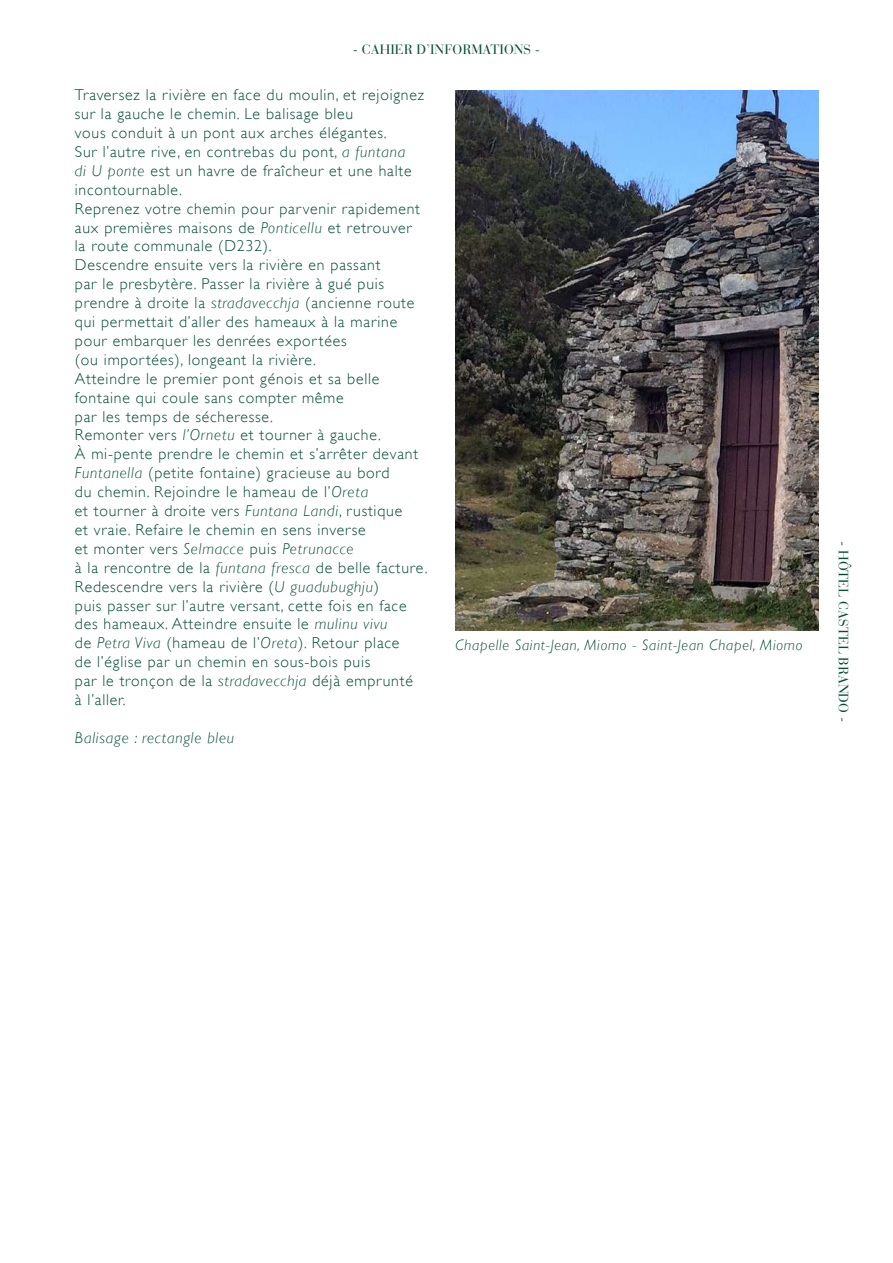
<style>
.page{position:relative;width:893px;height:1263px;background:#fff}
.page>*{position:absolute;margin:0;border:0;box-sizing:border-box;transform-origin:0 0}
.t1{font:300 15.75px/18.9px "Gill Sans";letter-spacing:.05em;color:#064d3a}
.t2{font:italic 300 15.75px "Gill Sans";letter-spacing:.05em;color:#064d3a}
.t3{font:italic 300 15px "Gill Sans";letter-spacing:.05em;color:#064d3a}
.t4{font:13.5px "Bauer Bodoni";color:#074d38}
.s1{font-style:italic}
</style>
<div class="page">
<img style="left:455px;top:90px;width:363px;height:541px">
<p class="t4" style="left:353px;top:41px;width:189px">- CAHIER D’INFORMATIONS -</p>
<p class="t1" style="left:75px;top:85px;width:354px">Traversez la rivière en face du moulin, et rejoignez sur la gauche le chemin. Le balisage bleu<br>vous conduit à un pont aux arches élégantes.<br>Sur l’autre rive, en contrebas du pont, <span class="s1">a funtana<br>di U ponte</span> est un havre de fraîcheur et une halte incontournable.<br>Reprenez votre chemin pour parvenir rapidement aux premières maisons de <span class="s1">Ponticellu</span> et retrouver<br>la route communale (D232).<br>Descendre ensuite vers la rivière en passant<br>par le presbytère. Passer la rivière à gué puis prendre à droite la <span class="s1">stradavecchja</span> (ancienne route qui permettait d’aller des hameaux à la marine pour embarquer les denrées exportées<br>(ou importées), longeant la rivière.<br>Atteindre le premier pont génois et sa belle fontaine qui coule sans compter même<br>par les temps de sécheresse.<br>Remonter vers <span class="s1">l’Ornetu</span> et tourner à gauche.<br>À mi-pente prendre le chemin et s’arrêter devant <span class="s1">Funtanella</span> (petite fontaine) gracieuse au bord<br>du chemin. Rejoindre le hameau de l’<span class="s1">Oreta<br></span>et tourner à droite vers <span class="s1">Funtana Landi</span>, rustique<br>et vraie. Refaire le chemin en sens inverse<br>et monter vers <span class="s1">Selmacce</span> puis <span class="s1">Petrunacce<br></span>à la rencontre de la <span class="s1">funtana fresca</span> de belle facture.<br>Redescendre vers la rivière (<span class="s1">U guadubughju</span>)<br>puis passer sur l’autre versant, cette fois en face des hameaux. Atteindre ensuite le <span class="s1">mulinu vivu<br></span>de <span class="s1">Petra Viva</span> (hameau de l’<span class="s1">Oreta</span>). Retour place<br>de l’église par un chemin en sous-bois puis<br>par le tronçon de la <span class="s1">stradavecchja</span> déjà emprunté<br>à l’aller.</p>
<p class="t2" style="left:75px;top:729px;width:161px">Balisage : rectangle bleu</p>
<p class="t3" style="left:455px;top:637px;width:348px">Chapelle Saint-Jean, Miomo - Saint-Jean Chapel, Miomo</p>
<p class="t4" style="left:852px;top:541px;width:182px;rotate:90deg">- HÔTEL CASTEL BRANDO -</p>
</div>
